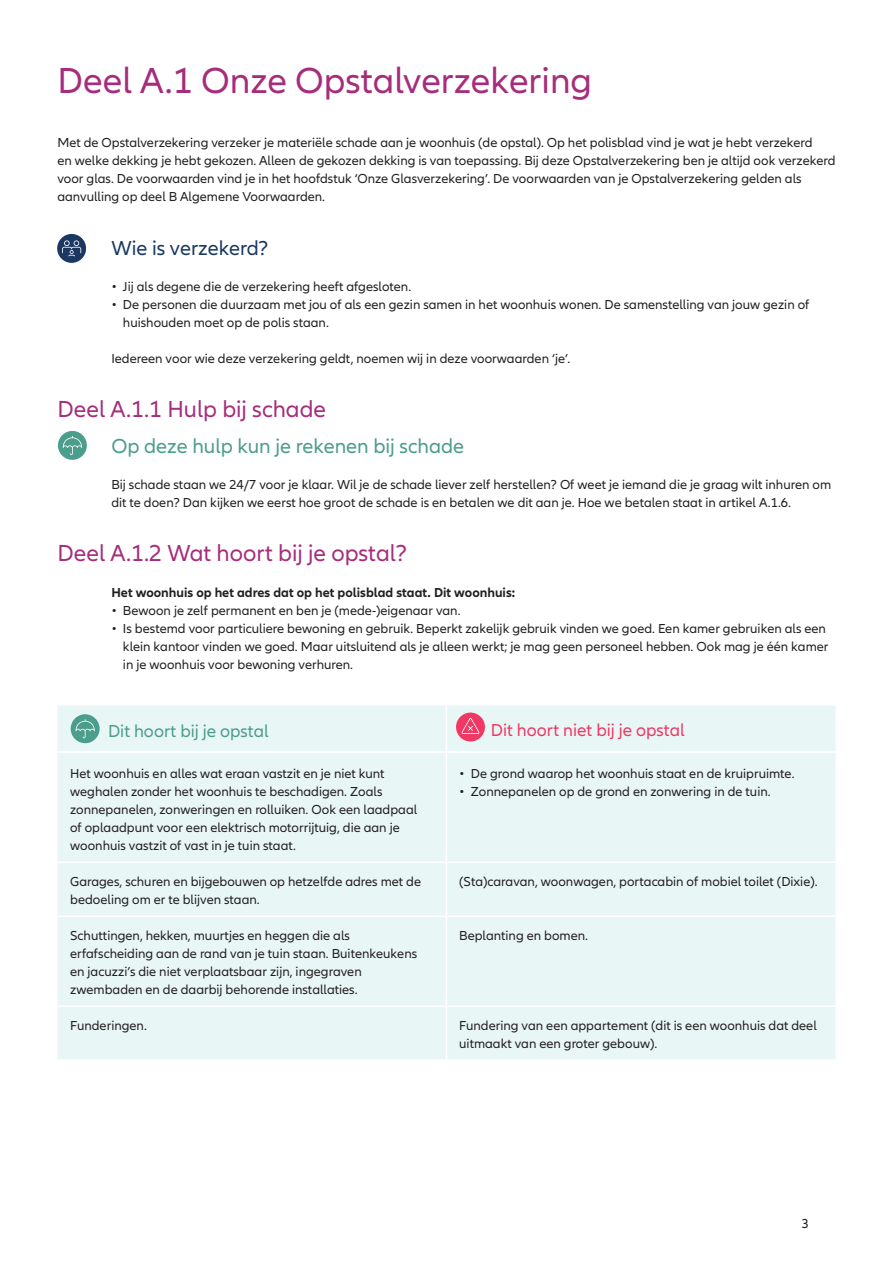
<style>
.page{position:relative;width:893px;height:1263px;background:#fff}
.page>*{position:absolute;margin:0;border:0;box-sizing:border-box;transform-origin:0 0}
.t1{font:37.5px "Allianz Neo";color:#a62d7b}
.t2{font:24px "Allianz Neo";color:#a62d7b}
.t3{font:21px "Allianz Neo";color:#4b9d8c}
.t4{font:21px "Allianz Neo";color:#1a3862}
.H3_tabel{font:18px "Allianz Neo";color:#ef3864}
.H3_tabel-2{font:18px "Allianz Neo";color:#4b9d8c}
.Paragraaf{font:13.5px/18px "Allianz Neo";color:#231f20}
.t5{font:700 13.5px "Allianz Neo";color:#231f20}
</style>
<div class="page">
<div style="left:57px;top:234px;width:29px;height:29px;background:#1a3862;border-radius:50%"></div>
<svg style="left:62px;top:240px;width:19px;height:16px"></svg>
<div style="left:58px;top:431px;width:29px;height:29px;background:#4b9d8c;border-radius:50%"></div>
<svg style="left:63px;top:436px;width:19px;height:19px"></svg>
<div style="left:57px;top:705px;width:779px;height:354px;background:#e9f6f6"></div>
<hr style="left:57px;top:861px;width:389px;height:2px;background:#fff">
<hr style="left:446px;top:861px;width:390px;height:2px;background:#fff">
<hr style="left:57px;top:915px;width:389px;height:2px;background:#fff">
<hr style="left:446px;top:915px;width:390px;height:2px;background:#fff">
<hr style="left:57px;top:1005px;width:389px;height:2px;background:#fff">
<hr style="left:446px;top:1005px;width:390px;height:2px;background:#fff">
<hr style="left:57px;top:751px;width:389px;height:2px;background:#fff">
<hr style="left:446px;top:751px;width:390px;height:2px;background:#fff">
<hr style="left:446px;top:705px;width:1px;height:46px;background:#fff">
<hr style="left:446px;top:753px;width:1px;height:108px;background:#fff">
<hr style="left:446px;top:863px;width:1px;height:52px;background:#fff">
<hr style="left:446px;top:917px;width:1px;height:88px;background:#fff">
<hr style="left:446px;top:1007px;width:1px;height:52px;background:#fff">
<div style="left:71px;top:714px;width:29px;height:29px;background:#4b9d8c;border-radius:50%"></div>
<svg style="left:75px;top:719px;width:20px;height:19px"></svg>
<div style="left:456px;top:712px;width:29px;height:29px;background:#ef3864;border-radius:50%"></div>
<svg style="left:462px;top:718px;width:17px;height:16px"></svg>
<h1 class="t1" style="left:57px;top:60px;width:536px">Deel A.1 Onze Opstalverzekering</h1>
<p class="Paragraaf" style="left:57px;top:134px;width:780px">Met de Opstalverzekering verzeker je materiële schade aan je woonhuis (de opstal). Op het polisblad vind je wat je hebt verzekerd<br>en welke dekking je hebt gekozen. Alleen de gekozen dekking is van toepassing. Bij deze Opstalverzekering ben je altijd ook verzekerd voor glas. De voorwaarden vind je in het hoofdstuk ‘Onze Glasverzekering’. De voorwaarden van je Opstalverzekering gelden als aanvulling op deel B Algemene Voorwaarden.</p>
<h3 class="t4" style="left:111px;top:236px;width:159px">Wie is verzekerd?</h3>
<p class="Paragraaf" style="left:111px;top:278px;width:301px">• Jij als degene die de verzekering heeft afgesloten.</p>
<p class="Paragraaf" style="left:123px;top:296px;width:688px;text-indent:-12px">• De personen die duurzaam met jou of als een gezin samen in het woonhuis wonen. De samenstelling van jouw gezin of huishouden moet op de polis staan.</p>
<p class="Paragraaf" style="left:111px;top:350px;width:460px">Iedereen voor wie deze verzekering geldt, noemen wij in deze voorwaarden ‘je’.</p>
<h2 class="t2" style="left:57px;top:396px;width:270px">Deel A.1.1 Hulp bij schade</h2>
<h3 class="t3" style="left:111px;top:434px;width:354px">Op deze hulp kun je rekenen bij schade</h3>
<p class="Paragraaf" style="left:111px;top:476px;width:721px">Bij schade staan we 24/7 voor je klaar. Wil je de schade liever zelf herstellen? Of weet je iemand die je graag wilt inhuren om dit te doen? Dan kijken we eerst hoe groot de schade is en betalen we dit aan je. Hoe we betalen staat in artikel A.1.6.</p>
<h2 class="t2" style="left:57px;top:540px;width:351px">Deel A.1.2 Wat hoort bij je opstal?</h2>
<h4 class="t5" style="left:111px;top:585px;width:405px">Het woonhuis op het adres dat op het polisblad staat. Dit woonhuis:</h4>
<p class="Paragraaf" style="left:111px;top:602px;width:351px">• Bewoon je zelf permanent en ben je (mede-)eigenaar van.</p>
<p class="Paragraaf" style="left:123px;top:620px;width:707px;text-indent:-12px">• Is bestemd voor particuliere bewoning en gebruik. Beperkt zakelijk gebruik vinden we goed. Een kamer gebruiken als een klein kantoor vinden we goed. Maar uitsluitend als je alleen werkt; je mag geen personeel hebben. Ook mag je één kamer in je woonhuis voor bewoning verhuren.</p>
<p class="H3_tabel-2" style="left:108px;top:721px;width:162px">Dit hoort bij je opstal</p>
<p class="H3_tabel" style="left:491px;top:719px;width:195px">Dit hoort niet bij je opstal</p>
<p class="Paragraaf" style="left:70px;top:764px;width:349px">Het woonhuis en alles wat eraan vastzit en je niet kunt weghalen zonder het woonhuis te beschadigen. Zoals zonnepanelen, zonweringen en rolluiken. Ook een laadpaal of oplaadpunt voor een elektrisch motorrijtuig, die aan je woonhuis vastzit of vast in je tuin staat.</p>
<p class="Paragraaf" style="left:459px;top:764px;width:337px">• De grond waarop het woonhuis staat en de kruipruimte.</p>
<p class="Paragraaf" style="left:459px;top:782px;width:313px">• Zonnepanelen op de grond en zonwering in de tuin.</p>
<p class="Paragraaf" style="left:70px;top:872px;width:352px">Garages, schuren en bijgebouwen op hetzelfde adres met de bedoeling om er te blijven staan.</p>
<p class="Paragraaf" style="left:459px;top:872px;width:360px">(Sta)caravan, woonwagen, portacabin of mobiel toilet (Dixie).</p>
<p class="Paragraaf" style="left:70px;top:926px;width:349px">Schuttingen, hekken, muurtjes en heggen die als erfafscheiding aan de rand van je tuin staan. Buitenkeukens en jacuzzi’s die niet verplaatsbaar zijn, ingegraven zwembaden en de daarbij behorende installaties.</p>
<p class="Paragraaf" style="left:459px;top:926px;width:130px">Beplanting en bomen.</p>
<p class="Paragraaf" style="left:70px;top:1016px;width:78px">Funderingen.</p>
<p class="Paragraaf" style="left:459px;top:1016px;width:359px">Fundering van een appartement (dit is een woonhuis dat deel uitmaakt van een groter gebouw).</p>
<p class="Paragraaf" style="left:802px;top:1214px;width:9px">3</p>
</div>
